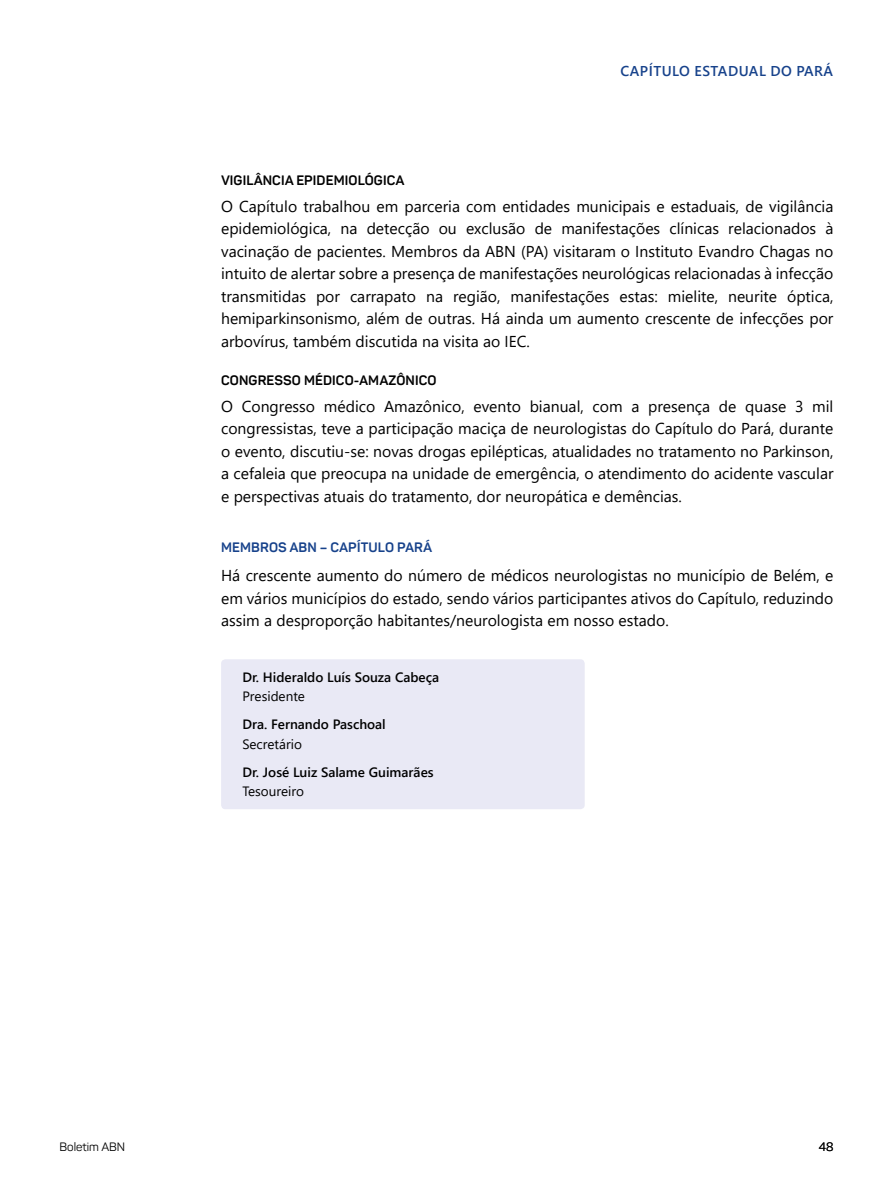
<style>
.page{position:relative;width:893px;height:1191px;background:#fff}
.page>*{position:absolute;margin:0;border:0;box-sizing:border-box;transform-origin:0 0}
.t1{font:15.75px/22.5px "Segoe UI";color:#000;text-align:justify}
.t2{font:600 14.25px "Segoe UI";letter-spacing:.035em;color:#17428b}
.t3{font:600 13.5px "Segoe UI";color:#000}
.t4{font:700 13.5px "Panton";letter-spacing:.01em;color:#000}
.t5{font:13.5px "Segoe UI";color:#000}
.t6{font:700 13.5px "Panton";letter-spacing:.01em;color:#17428b}
.t7{font:12px "Panton";color:#000}
</style>
<div class="page">
<div style="left:221px;top:659px;width:364px;height:150px;background:#e9e9f5;border-radius:4px"></div>
<p class="t2" style="left:620px;top:57px;width:214px">CAPÍTULO ESTADUAL DO PARÁ</p>
<p class="t4" style="left:221px;top:172px;width:185px">VIGILÂNCIA EPIDEMIOLÓGICA</p>
<p class="t1" style="left:221px;top:194px;width:614px">O Capítulo trabalhou em parceria com entidades municipais e estaduais, de vigilância epidemiológica, na detecção ou exclusão de manifestações clínicas relacionados à vacinação de pacientes. Membros da ABN (PA) visitaram o Instituto Evandro Chagas no intuito de alertar sobre a presença de manifestações neurológicas relacionadas à infecção transmitidas por carrapato na região, manifestações estas: mielite, neurite óptica, hemiparkinsonismo, além de outras. Há ainda um aumento crescente de infecções por arbovírus, também discutida na visita ao IEC.</p>
<p class="t4" style="left:221px;top:372px;width:217px">CONGRESSO MÉDICO-AMAZÔNICO</p>
<p class="t1" style="left:221px;top:393px;width:614px">O Congresso médico Amazônico, evento bianual, com a presença de quase 3 mil congressistas, teve a participação maciça de neurologistas do Capítulo do Pará, durante o evento, discutiu-se: novas drogas epilépticas, atualidades no tratamento no Parkinson, a cefaleia que preocupa na unidade de emergência, o atendimento do acidente vascular e perspectivas atuais do tratamento, dor neuropática e demências.</p>
<p class="t6" style="left:221px;top:539px;width:212px">MEMBROS ABN – CAPÍTULO PARÁ</p>
<p class="t1" style="left:221px;top:563px;width:614px">Há crescente aumento do número de médicos neurologistas no município de Belém, e em vários municípios do estado, sendo vários participantes ativos do Capítulo, reduzindo assim a desproporção habitantes/neurologista em nosso estado.</p>
<p class="t3" style="left:242px;top:664px;width:198px">Dr. Hideraldo Luís Souza Cabeça</p>
<p class="t5" style="left:242px;top:684px;width:64px">Presidente</p>
<p class="t3" style="left:242px;top:712px;width:145px">Dra. Fernando Paschoal</p>
<p class="t5" style="left:242px;top:731px;width:61px">Secretário</p>
<p class="t3" style="left:242px;top:759px;width:193px">Dr. José Luiz Salame Guimarães</p>
<p class="t5" style="left:242px;top:779px;width:63px">Tesoureiro</p>
<p class="t7" style="left:60px;top:1139px;width:67px">Boletim ABN</p>
<p class="t7" style="left:819px;top:1139px;width:16px">48</p>
</div>
